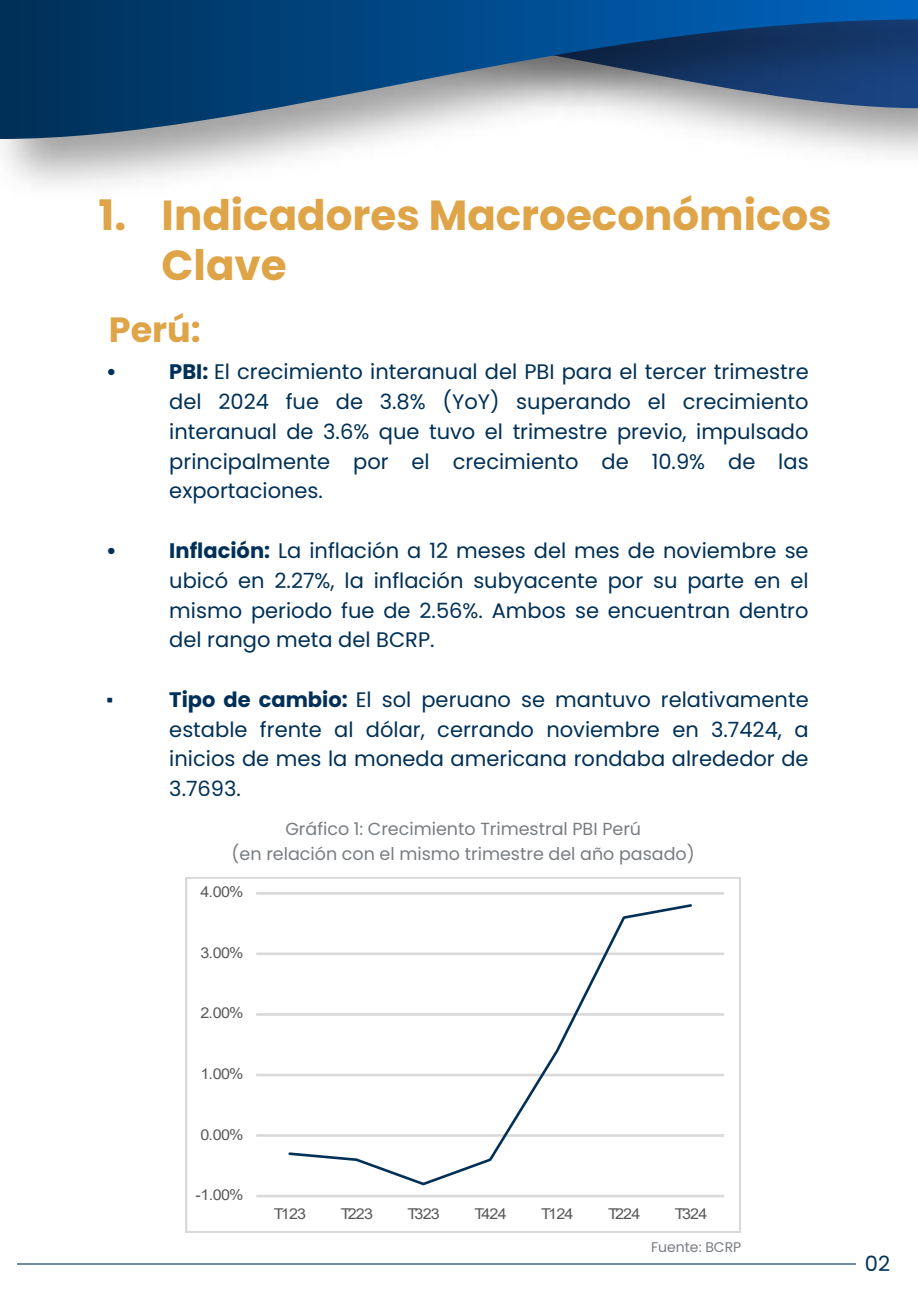
<style>
.page{position:relative;width:918px;height:1294px;background:#fff}
.page>*{position:absolute;margin:0;border:0;box-sizing:border-box;transform-origin:0 0}
.t1{font:700 42px/50.4px "Poppins";color:#dea447}
.t2{font:700 35px "Poppins";color:#dea447}
.t3{font:21px/29.8px "Poppins";color:#003057;text-align:justify}
.t4{font:700 21px "Poppins";color:#003057}
.t5{font:21px "Times New Roman";color:#003057}
.t6{font:17.5px/24.5px "Poppins";color:#787d82;text-align:center}
.t7{font:15.05px "Arial";letter-spacing:-.055em;color:#595959;scale:1.08 1}
.t8{font:14px "Poppins";color:#787d82}
.s1{font-weight:700}
</style>
<div class="page">
<hr style="left:256px;top:892px;width:468px;height:2px;background:#d9d9d9">
<hr style="left:256px;top:952px;width:468px;height:3px;background:#d9d9d9">
<hr style="left:256px;top:1013px;width:468px;height:2px;background:#d9d9d9">
<hr style="left:256px;top:1073px;width:468px;height:3px;background:#d9d9d9">
<hr style="left:256px;top:1194px;width:468px;height:3px;background:#d9d9d9">
<hr style="left:256px;top:1134px;width:468px;height:2px;background:#d9d9d9">
<svg style="left:287px;top:904px;width:406px;height:282px"></svg>
<div style="left:185px;top:877px;width:555px;height:355px;border:3px solid #d9d9d9"></div>
<svg style="left:0;top:0;width:918px;height:139px;background:#3f688e"></svg>
<hr style="left:18px;top:1263px;width:837px;height:1px;background:#003057">
<h1 class="t1" style="left:162px;top:190px;width:671px;text-indent:-63px">1. Indicadores Macroeconómicos<br>Clave</h1>
<h2 class="t2" style="left:109px;top:309px;width:93px">Perú:</h2>
<p class="t4" style="left:106px;top:360px;width:12px">•</p>
<p class="t3" style="left:169px;top:357px;width:641px"><span class="s1">PBI:</span> El crecimiento interanual del PBI para el tercer trimestre del 2024 fue de 3.8% (YoY) superando el crecimiento interanual de 3.6% que tuvo el trimestre previo, impulsado principalmente por el crecimiento de 10.9% de las exportaciones.</p>
<p class="t4" style="left:106px;top:538px;width:12px">•</p>
<p class="t3" style="left:169px;top:536px;width:641px"><span class="s1">Inflación:</span> La inflación a 12 meses del mes de noviembre se ubicó en 2.27%, la inflación subyacente por su parte en el mismo periodo fue de 2.56%. Ambos se encuentran dentro del rango meta del BCRP.</p>
<p class="t5" style="left:106px;top:685px;width:9px">▪</p>
<p class="t3" style="left:169px;top:684px;width:641px"><span class="s1">Tipo de cambio:</span> El sol peruano se mantuvo relativamente estable frente al dólar, cerrando noviembre en 3.7424, a inicios de mes la moneda americana rondaba alrededor de 3.7693.</p>
<p class="t6" style="left:232px;top:817px;width:464px">Gráfico 1: Crecimiento Trimestral PBI Perú<br>(en relación con el mismo trimestre del año pasado)</p>
<p class="t7" style="left:200px;top:881px;width:41px">4.00%</p>
<p class="t7" style="left:200px;top:942px;width:41px">3.00%</p>
<p class="t7" style="left:200px;top:1002px;width:41px">2.00%</p>
<p class="t7" style="left:200px;top:1063px;width:41px">1.00%</p>
<p class="t7" style="left:200px;top:1123px;width:41px">0.00%</p>
<p class="t7" style="left:195px;top:1184px;width:46px">-1.00%</p>
<p class="t7" style="left:274px;top:1203px;width:31px">T123</p>
<p class="t7" style="left:341px;top:1203px;width:31px">T223</p>
<p class="t7" style="left:407px;top:1203px;width:31px">T323</p>
<p class="t7" style="left:474px;top:1203px;width:31px">T424</p>
<p class="t7" style="left:541px;top:1203px;width:31px">T124</p>
<p class="t7" style="left:608px;top:1203px;width:31px">T224</p>
<p class="t7" style="left:675px;top:1203px;width:31px">T324</p>
<p class="t8" style="left:651px;top:1238px;width:92px">Fuente: BCRP</p>
<p class="t3" style="left:864px;top:1248px;width:27px">02</p>
</div>
